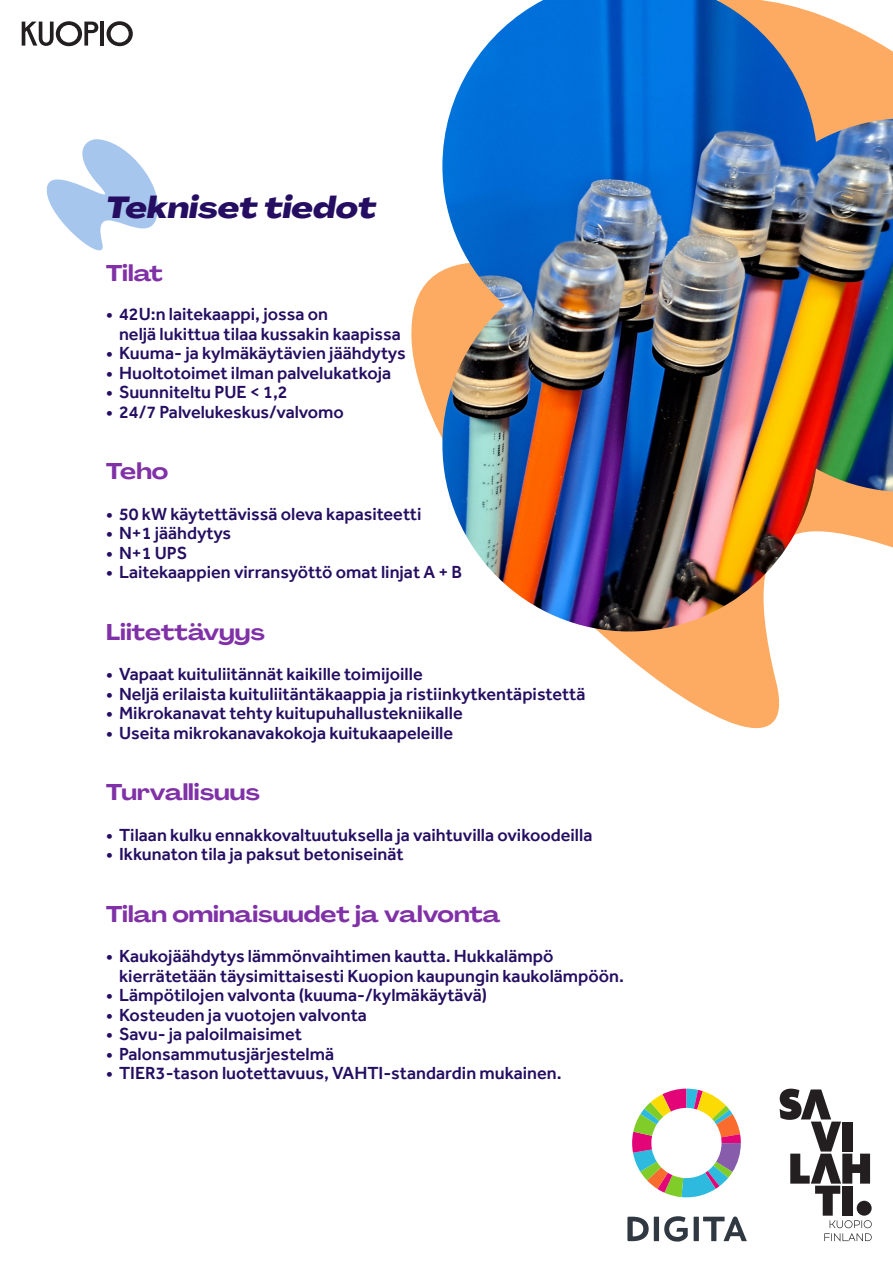
<style>
.page{position:relative;width:893px;height:1263px;background:#fff}
.page>*{position:absolute;margin:0;border:0;box-sizing:border-box;transform-origin:0 0}
.t1{font:italic 800 expanded 30px "PP Agrandir";color:#250e62}
.t2{font:700 expanded 22.5px "PP Agrandir";color:#8031a7}
.t3{font:500 18px/19.5px "Effra";color:#250e62}
</style>
<div class="page">
<svg style="left:411px;top:271px;width:369px;height:458px"></svg>
<img style="left:442px;top:0;width:451px;height:631px">
<svg style="left:780px;top:1089px;width:92px;height:152px"></svg>
<svg style="left:46px;top:139px;width:112px;height:112px"></svg>
<svg style="left:632px;top:1089px;width:109px;height:108px"></svg>
<svg style="left:627px;top:1216px;width:120px;height:25px"></svg>
<hr style="left:101px;top:22px;width:3px;height:24px;background:#231f20">
<svg style="left:107px;top:21px;width:26px;height:25px"></svg>
<svg style="left:22px;top:21px;width:76px;height:25px"></svg>
<h1 class="t1" style="left:106px;top:189px;width:271px">Tekniset tiedot</h1>
<p class="t2" style="left:106px;top:259px;width:58px">Tilat</p>
<p class="t3" style="left:119px;top:304px;width:283px;text-indent:-13px">• 42U:n laitekaappi, jossa on<br>neljä lukittua tilaa kussakin kaapissa</p>
<p class="t3" style="left:106px;top:343px;width:301px">• Kuuma- ja kylmäkäytävien jäähdytys</p>
<p class="t3" style="left:106px;top:363px;width:286px">• Huoltotoimet ilman palvelukatkoja</p>
<p class="t3" style="left:106px;top:382px;width:183px">• Suunniteltu PUE &lt; 1,2</p>
<p class="t3" style="left:106px;top:402px;width:239px">• 24/7 Palvelukeskus/valvomo</p>
<p class="t2" style="left:106px;top:457px;width:64px">Teho</p>
<p class="t3" style="left:106px;top:504px;width:317px">• 50 kW käytettävissä oleva kapasiteetti</p>
<p class="t3" style="left:106px;top:523px;width:126px">• N+1 jäähdytys</p>
<p class="t3" style="left:106px;top:543px;width:83px">• N+1 UPS</p>
<p class="t3" style="left:106px;top:562px;width:358px">• Laitekaappien virransyöttö omat linjat A + B</p>
<p class="t2" style="left:106px;top:618px;width:160px">Liitettävyys</p>
<p class="t3" style="left:106px;top:664px;width:318px">• Vapaat kuituliitännät kaikille toimijoille</p>
<p class="t3" style="left:106px;top:684px;width:481px">• Neljä erilaista kuituliitäntäkaappia ja ristiinkytkentäpistettä</p>
<p class="t3" style="left:106px;top:703px;width:358px">• Mikrokanavat tehty kuitupuhallustekniikalle</p>
<p class="t3" style="left:106px;top:723px;width:348px">• Useita mikrokanavakokoja kuitukaapeleille</p>
<p class="t2" style="left:106px;top:778px;width:155px">Turvallisuus</p>
<p class="t3" style="left:106px;top:825px;width:488px">• Tilaan kulku ennakkovaltuutuksella ja vaihtuvilla ovikoodeilla</p>
<p class="t3" style="left:106px;top:844px;width:299px">• Ikkunaton tila ja paksut betoniseinät</p>
<p class="t2" style="left:106px;top:900px;width:396px">Tilan ominaisuudet ja valvonta</p>
<p class="t3" style="left:119px;top:946px;width:507px;text-indent:-13px">• Kaukojäähdytys lämmönvaihtimen kautta. Hukkalämpö kierrätetään täysimittaisesti Kuopion kaupungin kaukolämpöön.</p>
<p class="t3" style="left:106px;top:985px;width:382px">• Lämpötilojen valvonta (kuuma-/kylmäkäytävä)</p>
<p class="t3" style="left:106px;top:1005px;width:262px">• Kosteuden ja vuotojen valvonta</p>
<p class="t3" style="left:106px;top:1024px;width:197px">• Savu- ja paloilmaisimet</p>
<p class="t3" style="left:106px;top:1044px;width:229px">• Palonsammutusjärjestelmä</p>
<p class="t3" style="left:106px;top:1063px;width:457px">• TIER3-tason luotettavuus, VAHTI-standardin mukainen.</p>
</div>
